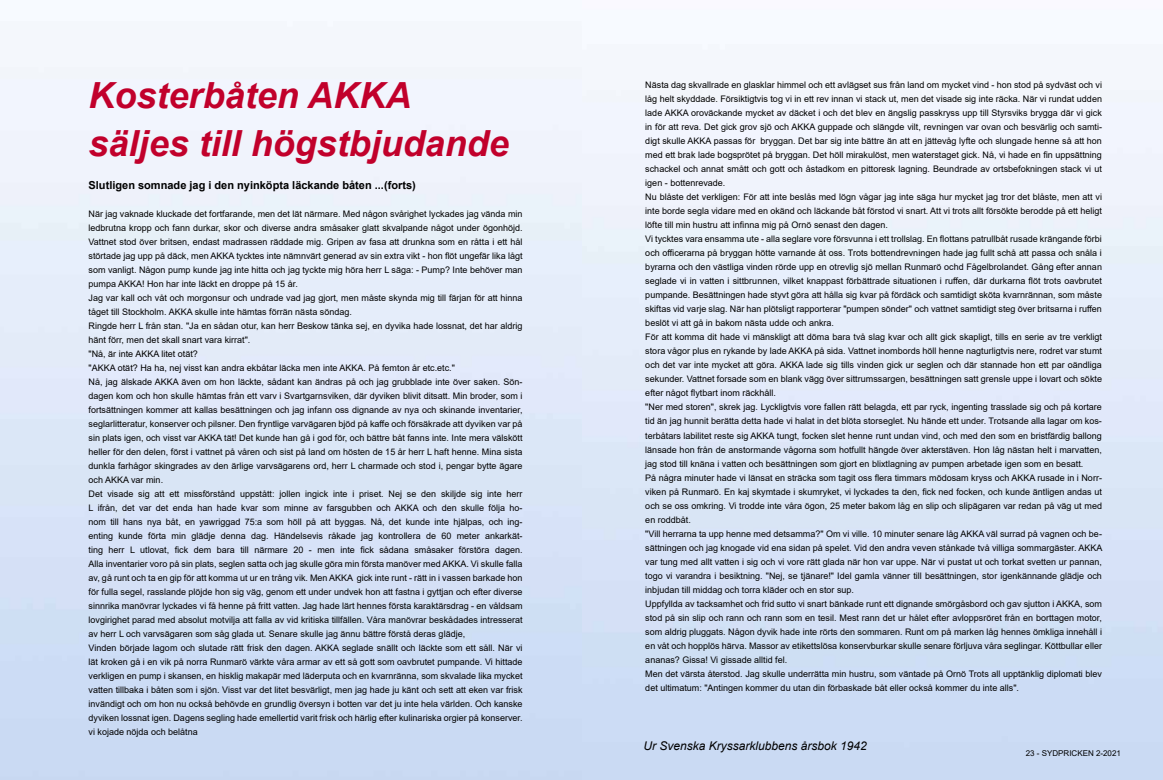
<style>
.page{position:relative;width:1163px;height:780px;background:#fff}
.page>*{position:absolute;margin:0;border:0;box-sizing:border-box;transform-origin:0 0}
.t1{font:italic 700 36px/48px "Arial";color:#c1002b}
.t2{font:italic 12px "Arial";color:#000}
.t3{font:700 11px "Arial";color:#000}
.t4{font:9px/14px "Arial";color:#000}
.t5{font:8px "Arial";color:#000}
</style>
<div class="page">
<h1 class="t1" style="left:89px;top:72px;width:422px">Kosterbåten AKKA säljes till högstbjudande</h1>
<p class="t3" style="left:89px;top:177px;width:329px">Slutligen somnade jag i den nyinköpta läckande båten ...(forts)</p>
<p class="t4" style="left:89px;top:206px;width:435px">När jag vaknade kluckade det fortfarande, men det lät närmare. Med någon svårighet lyckades jag vända min ledbrutna kropp och fann durkar, skor och diverse andra småsaker glatt skvalpande något under ögonhöjd.<br>Vattnet stod över britsen, endast madrassen räddade mig. Gripen av fasa att drunkna som en råtta i ett hål störtade jag upp på däck, men AKKA tycktes inte nämnvärt generad av sin extra vikt - hon flöt ungefär lika lågt som vanligt. Någon pump kunde jag inte hitta och jag tyckte mig höra herr L säga: - Pump? Inte behöver man pumpa AKKA! Hon har inte läckt en droppe på 15 år.<br>Jag var kall och våt och morgonsur och undrade vad jag gjort, men måste skynda mig till färjan för att hinna tåget till Stockholm. AKKA skulle inte hämtas förrän nästa söndag.<br>Ringde herr L från stan. "Ja en sådan otur, kan herr Beskow tänka sej, en dyvika hade lossnat, det har aldrig hänt förr, men det skall snart vara kirrat".<br>"Nå, är inte AKKA litet otät?<br>"AKKA otät? Ha ha, nej visst kan andra ekbåtar läcka men inte AKKA. På femton år etc.etc."<br>Nå, jag älskade AKKA även om hon läckte, sådant kan ändras på och jag grubblade inte över saken. Sön&shy;dagen kom och hon skulle hämtas från ett varv i Svartgarnsviken, där dyviken blivit ditsatt. Min broder, som i fortsättningen kommer att kallas besättningen och jag infann oss dignande av nya och skinande inventarier, seglarlitteratur, konserver och pilsner. Den fryntlige varvägaren bjöd på kaffe och försäkrade att dyviken var på sin plats igen, och visst var AKKA tät! Det kunde han gå i god för, och bättre båt fanns inte. Inte mera välskött heller för den delen, först i vattnet på våren och sist på land om hösten de 15 år herr L haft henne. Mina sista dunkla farhågor skingrades av den ärlige varvsägarens ord, herr L charmade och stod i, pengar bytte ägare och AKKA var min.<br>Det visade sig att ett missförstånd uppstått: jollen ingick inte i priset. Nej se den skiljde sig inte herr L ifrån, det var det enda han hade kvar som minne av farsgubben och AKKA och den skulle följa ho&shy;nom till hans nya båt, en yawriggad 75:a som höll på att byggas. Nå, det kunde inte hjälpas, och ing&shy;enting kunde förta min glädje denna dag. Händelsevis råkade jag kontrollera de 60 meter ankarkät&shy;ting herr L utlovat, fick dem bara till närmare 20 - men inte fick sådana småsaker förstöra dagen.<br>Alla inventarier voro på sin plats, seglen satta och jag skulle göra min första manöver med AKKA. Vi skulle falla av, gå runt och ta en gip för att komma ut ur en trång vik. Men AKKA gick inte runt - rätt in i vassen barkade hon för fulla segel, rasslande plöjde hon sig väg, genom ett under undvek hon att fastna i gyttjan och efter diverse sinnrika manövrar lyckades vi få henne på fritt vatten. Jag hade lärt hennes första karaktärsdrag - en våldsam lovgirighet parad med absolut motvilja att falla av vid kritiska tillfällen. Våra manövrar beskådades intresserat av herr L och varvsägaren som såg glada ut. Senare skulle jag ännu bättre förstå deras glädje,<br>Vinden började lagom och slutade rätt frisk den dagen. AKKA seglade snällt och läckte som ett såll. När vi lät kroken gå i en vik på norra Runmarö värkte våra armar av ett så gott som oavbrutet pumpande. Vi hittade verkligen en pump i skansen, en hisklig makapär med läderputa och en kvarnränna, som skvalade lika mycket vatten tillbaka i båten som i sjön. Visst var det litet besvärligt, men jag hade ju känt och sett att eken var frisk invändigt och om hon nu också behövde en grundlig översyn i botten var det ju inte hela världen. Och kanske dyviken lossnat igen. Dagens segling hade emellertid varit frisk och härlig efter kulinariska orgier på konserver. vi kojade nöjda och belåtna</p>
<p class="t4" style="left:645px;top:78px;width:458px">Nästa dag skvallrade en glasklar himmel och ett avlägset sus från land om mycket vind - hon stod på sydväst och vi låg helt skyddade. Försiktigtvis tog vi in ett rev innan vi stack ut, men det visade sig inte räcka. När vi rundat udden lade AKKA oroväckande mycket av däcket i och det blev en ängslig passkryss upp till Styrsviks brygga där vi gick in för att reva. Det gick grov sjö och AKKA guppade och slängde vilt, revningen var ovan och besvärlig och samti&shy;digt skulle AKKA passas för bryggan. Det bar sig inte bättre än att en jättevåg lyfte och slungade henne så att hon med ett brak lade bogsprötet på bryggan. Det höll mirakulöst, men waterstaget gick. Nå, vi hade en fin uppsättning schackel och annat smått och gott och åstadkom en pittoresk lagning. Beundrade av ortsbefokningen stack vi ut igen - bottenrevade.<br>Nu blåste det verkligen: För att inte beslås med lögn vågar jag inte säga hur mycket jag tror det blåste, men att vi inte borde segla vidare med en okänd och läckande båt förstod vi snart. Att vi trots allt försökte berodde på ett heligt löfte till min hustru att infinna mig på Ornö senast den dagen.<br>Vi tycktes vara ensamma ute - alla seglare vore försvunna i ett trollslag. En flottans patrullbåt rusade krängande förbi och officerarna på bryggan hötte varnande åt oss. Trots bottendrevningen hade jag fullt schå att passa och snåla i byrarna och den västliga vinden rörde upp en otrevlig sjö mellan Runmarö ochd Fågelbrolandet. Gång efter annan seglade vi in vatten i sittbrunnen, vilket knappast förbättrade situationen i ruffen, där durkarna flöt trots oavbrutet pumpande. Besättningen hade styvt göra att hålla sig kvar på fördäck och samtidigt sköta kvarnrännan, som måste skiftas vid varje slag. När han plötsligt rapporterar "pumpen sönder" och vattnet samtidigt steg över britsarna i ruffen beslöt vi att gå in bakom nästa udde och ankra.<br>För att komma dit hade vi mänskligt att döma bara två slag kvar och allt gick skapligt, tills en serie av tre verkligt stora vågor plus en rykande by lade AKKA på sida. Vattnet inombords höll henne nagturligtvis nere, rodret var stumt och det var inte mycket att göra. AKKA lade sig tills vinden gick ur seglen och där stannade hon ett par oändliga sekunder. Vattnet forsade som en blank vägg över sittrumssargen, besättningen satt grensle uppe i lovart och sökte efter något flytbart inom räckhåll.<br>"Ner med storen", skrek jag. Lyckligtvis vore fallen rätt belagda, ett par ryck, ingenting trasslade sig och på kortare tid än jag hunnit berätta detta hade vi halat in det blöta storseglet. Nu hände ett under. Trotsande alla lagar om kos&shy;terbåtars labilitet reste sig AKKA tungt, focken slet henne runt undan vind, och med den som en bristfärdig ballong länsade hon från de anstormande vågorna som hotfullt hängde över akterstäven. Hon låg nästan helt i marvatten, jag stod till knäna i vatten och besättningen som gjort en blixtlagning av pumpen arbetade igen som en besatt.<br>På några minuter hade vi länsat en sträcka som tagit oss flera timmars mödosam kryss och AKKA rusade in i Norr&shy;viken på Runmarö. En kaj skymtade i skumryket, vi lyckades ta den, fick ned focken, och kunde äntligen andas ut och se oss omkring. Vi trodde inte våra ögon, 25 meter bakom låg en slip och slipägaren var redan på väg ut med en roddbåt.<br>"Vill herrarna ta upp henne med detsamma?" Om vi ville. 10 minuter senare låg AKKA väl surrad på vagnen och be&shy;sättningen och jag knogade vid ena sidan på spelet. Vid den andra veven stånkade två villiga sommargäster. AKKA var tung med allt vatten i sig och vi vore rätt glada när hon var uppe. När vi pustat ut och torkat svetten ur pannan, togo vi varandra i besiktning. "Nej, se tjänare!" Idel gamla vänner till besättningen, stor igenkännande glädje och inbjudan till middag och torra kläder och en stor sup.<br>Uppfyllda av tacksamhet och frid sutto vi snart bänkade runt ett dignande smörgåsbord och gav sjutton i AKKA, som stod på sin slip och rann och rann som en tesil. Mest rann det ur hålet efter avloppsröret från en borttagen motor, som aldrig pluggats. Någon dyvik hade inte rörts den sommaren. Runt om på marken låg hennes ömkliga innehåll i en våt och hopplös härva. Massor av etikettslösa konservburkar skulle senare förljuva våra seglingar. Köttbullar eller ananas? Gissa! Vi gissade alltid fel.<br>Men det värsta återstod. Jag skulle underrätta min hustru, som väntade på Ornö Trots all upptänklig diplomati blev det ultimatum: "Antingen kommer du utan din förbaskade båt eller också kommer du inte alls".</p>
<h2 class="t2" style="left:643px;top:737px;width:225px">Ur Svenska Kryssarklubbens årsbok 1942</h2>
<p class="t5" style="left:1025px;top:747px;width:97px">23 - SYDPRICKEN 2-2021</p>
</div>
